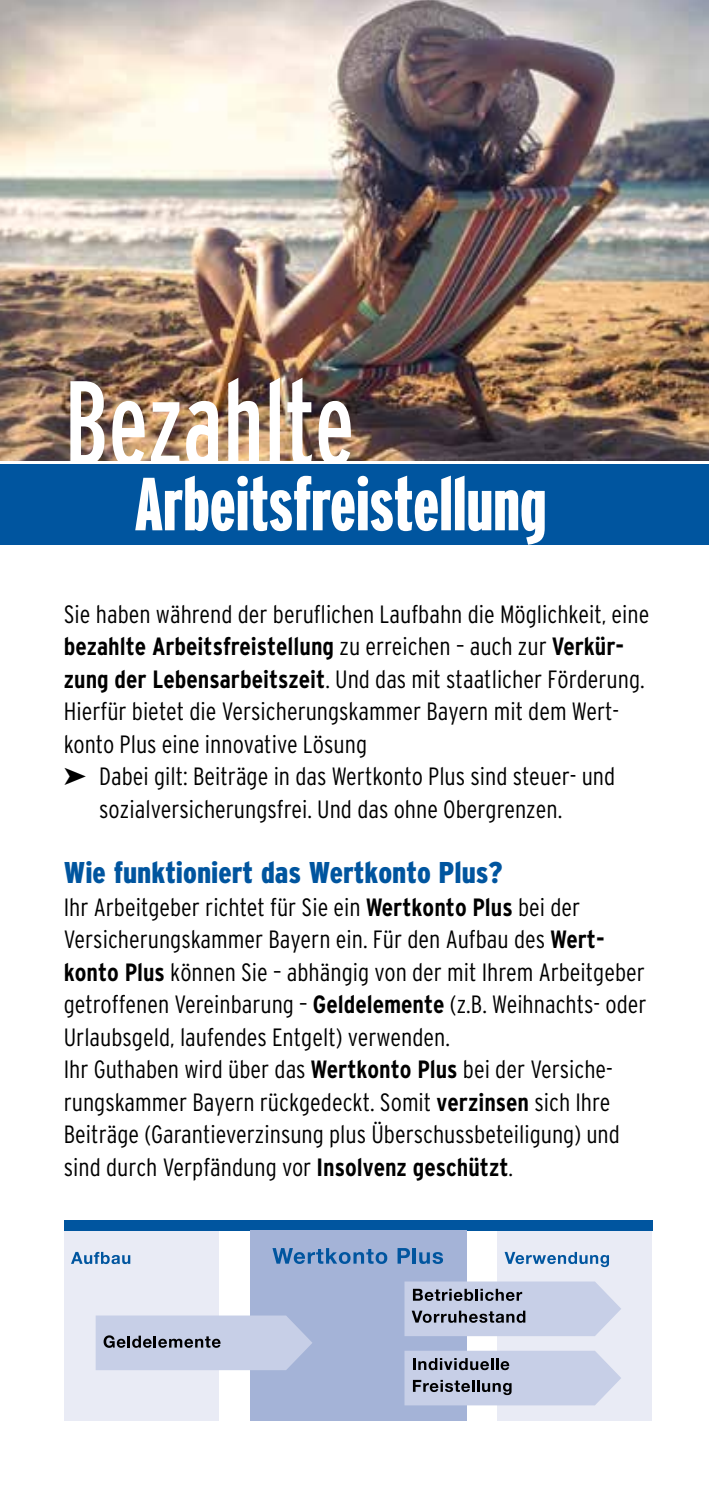
<style>
.page{position:relative;width:709px;height:1489px;background:#fff}
.page>*{position:absolute;margin:0;border:0;box-sizing:border-box;transform-origin:0 0}
.t1{font:120px "Q Interstate 2000 Comp";color:#fff}
.t2{font:900 75px "Q Interstate 2000 Comp";color:#fff}
.t3{font:900 30px "Q Interstate 2000 Cond";color:#00559f}
.t4{font:300 25px/32.5px "Q Interstate 2000 Cond";color:#000}
.t5{font:700 25px "Q Interstate 2000 Cond";color:#000}
.s1{font-weight:300}
.s2{font-weight:700}
</style>
<div class="page">
<img style="left:0;top:0;width:709px;height:461px">
<div style="left:0;top:464px;width:709px;height:80px;background:#00559f"></div>
<div style="left:64px;top:1230px;width:155px;height:190px;background:#e9ebf5"></div>
<svg style="left:71px;top:1251px;width:59px;height:12px"></svg>
<div style="left:497px;top:1230px;width:155px;height:190px;background:#e9ebf5"></div>
<svg style="left:504px;top:1251px;width:105px;height:15px"></svg>
<div style="left:64px;top:1219px;width:588px;height:11px;background:#00559f"></div>
<div style="left:250px;top:1230px;width:216px;height:190px;background:#a4b3d7"></div>
<svg style="left:272px;top:1248px;width:115px;height:15px"></svg>
<svg style="left:397px;top:1248px;width:13px;height:15px"></svg>
<hr style="left:413px;top:1247px;width:3px;height:16px;background:#00559f">
<svg style="left:419px;top:1252px;width:24px;height:11px"></svg>
<svg style="left:404px;top:1281px;width:217px;height:54px;background:#b6bdd1"></svg>
<svg style="left:404px;top:1350px;width:217px;height:55px;background:#b8bfd4"></svg>
<svg style="left:96px;top:1315px;width:216px;height:54px;background:#bbc3da"></svg>
<h1 class="t1" style="left:64px;top:356px;width:292px">Bezahlte</h1>
<h2 class="t2" style="left:135px;top:462px;width:413px">Arbeitsfreistellung</h2>
<p class="t4" style="left:64px;top:597px;width:587px">Sie haben während der beruflichen Laufbahn die Möglichkeit, eine</p>
<p class="t5" style="left:64px;top:632px;width:562px">bezahlte Arbeitsfreistellung <span class="s1">zu erreichen – auch zur</span> Verkür-</p>
<p class="t4" style="left:64px;top:662px;width:582px"><span class="s2">zung der Lebensarbeitszeit</span>. Und das mit staatlicher Förderung.</p>
<p class="t4" style="left:64px;top:695px;width:557px">Hierfür bietet die Versicherungskammer Bayern mit dem Wert-</p>
<p class="t4" style="left:64px;top:727px;width:305px">konto Plus eine innovative Lösung</p>
<p class="t4" style="left:64px;top:760px;width:553px">➤ Dabei gilt: Beiträge in das Wertkonto Plus sind steuer- und</p>
<p class="t4" style="left:99px;top:792px;width:464px">sozialversicherungsfrei. Und das ohne Obergrenzen.</p>
<p class="t3" style="left:64px;top:855px;width:440px">Wie funktioniert das Wertkonto Plus?</p>
<p class="t4" style="left:64px;top:890px;width:584px">Ihr Arbeitgeber richtet für Sie ein <span class="s2">Wertkonto Plus</span> bei der Versicherungskammer Bayern ein. Für den Aufbau des <span class="s2">Wert&shy;konto Plus</span> können Sie – abhängig von der mit Ihrem Arbeitgeber getroffenen Vereinbarung – <span class="s2">Geldelemente</span> (z.B. Weihnachts- oder Urlaubsgeld, laufendes Entgelt) verwenden.<br>Ihr Guthaben wird über das <span class="s2">Wertkonto Plus</span> bei der Versiche&shy;rungskammer Bayern rückgedeckt. Somit <span class="s2">verzinsen</span> sich Ihre Beiträge (Garantieverzinsung plus Überschussbeteiligung) und sind durch Verpfändung vor <span class="s2">Insolvenz geschützt</span>.</p>
</div>
